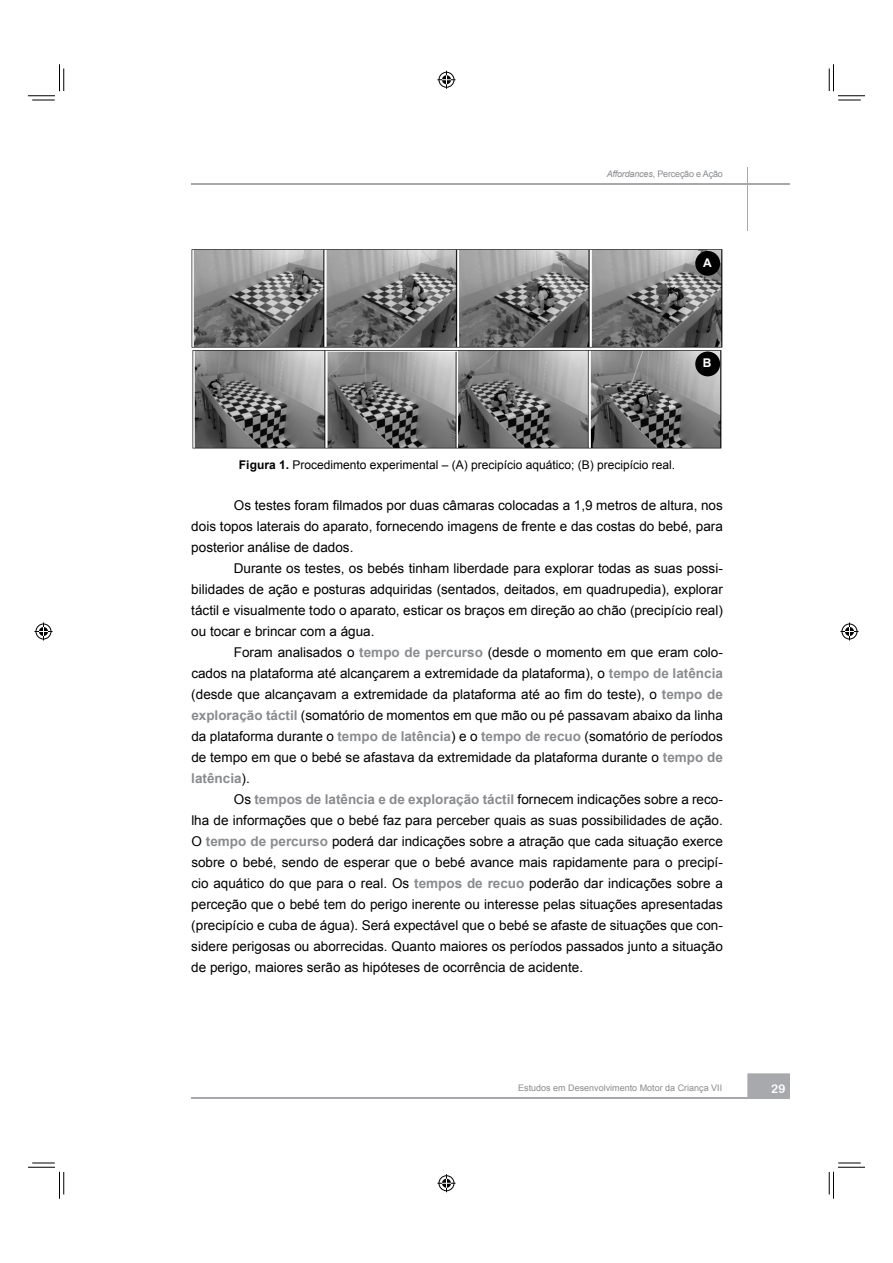
<style>
.page{position:relative;width:893px;height:1263px;background:#fff}
.page>*{position:absolute;margin:0;border:0;box-sizing:border-box;transform-origin:0 0}
.t1{font:13.5px/21px "Arial";color:#000;text-align:justify}
.t2{font:12px "Arial";color:#000}
.t3{font:12px "Arial Rounded MT Bold";color:#fff}
.t4{font:700 12px "Arial";color:#fff}
.t5{font:9px "Arial";color:#898b8e}
.t6{font:9px "Arial";letter-spacing:-.02em;color:#898b8e}
.s1{font-style:italic}
.s2{font-weight:700}
.s3{font-weight:700;color:#898b8e}
</style>
<div class="page">
<hr style="left:747px;top:167px;width:1px;height:64px;background:#a7a9ac">
<hr style="left:191px;top:184px;width:599px;height:1px;background:#a7a9ac">
<svg style="left:747px;top:1073px;width:43px;height:26px"></svg>
<hr style="left:191px;top:1098px;width:598px;height:1px;background:#a7a9ac">
<img style="left:191px;top:249px;width:532px;height:200px">
<div style="left:695px;top:251px;width:25px;height:25px;background:#000;border-radius:50%"></div>
<div style="left:695px;top:352px;width:25px;height:24px;background:#000;border-radius:50%"></div>
<svg style="left:28px;top:64px;width:36px;height:37px"></svg>
<svg style="left:28px;top:1163px;width:36px;height:36px"></svg>
<svg style="left:829px;top:64px;width:36px;height:37px"></svg>
<svg style="left:829px;top:1163px;width:36px;height:36px"></svg>
<svg style="left:437px;top:71px;width:18px;height:18px"></svg>
<svg style="left:437px;top:1174px;width:18px;height:18px"></svg>
<svg style="left:34px;top:623px;width:18px;height:18px"></svg>
<svg style="left:840px;top:623px;width:18px;height:18px"></svg>
<p class="t6" style="left:607px;top:171px;width:118px"><span class="s1">Affordances</span>, Perceção e Ação</p>
<p class="t4" style="left:703px;top:258px;width:10px">A</p>
<p class="t4" style="left:703px;top:358px;width:10px">B</p>
<p class="t2" style="left:239px;top:460px;width:438px"><span class="s2">Figura 1.</span> Procedimento experimental – (A) precipício aquático; (B) precipício real.</p>
<p class="t1" style="left:191px;top:496px;width:533px;text-indent:43px">Os testes foram filmados por duas câmaras colocadas a 1,9 metros de altura, nos dois topos laterais do aparato, fornecendo imagens de frente e das costas do bebé, para posterior análise de dados.</p>
<p class="t1" style="left:191px;top:559px;width:533px;text-indent:43px">Durante os testes, os bebés tinham liberdade para explorar todas as suas possi&shy;bilidades de ação e posturas adquiridas (sentados, deitados, em quadrupedia), explorar táctil e visualmente todo o aparato, esticar os braços em direção ao chão (precipício real) ou tocar e brincar com a água.</p>
<p class="t1" style="left:191px;top:643px;width:533px;text-indent:43px">Foram analisados o <span class="s3">tempo de percurso</span> (desde o momento em que eram colo&shy;cados na plataforma até alcançarem a extremidade da plataforma), o <span class="s3">tempo de latência </span>(desde que alcançavam a extremidade da plataforma até ao fim do teste), o <span class="s3">tempo de exploração táctil</span> (somatório de momentos em que mão ou pé passavam abaixo da linha da plataforma durante o <span class="s3">tempo de latência</span>) e o <span class="s3">tempo de recuo</span> (somatório de períodos de tempo em que o bebé se afastava da extremidade da plataforma durante o <span class="s3">tempo de latência</span>).</p>
<p class="t1" style="left:191px;top:790px;width:533px;text-indent:43px">Os <span class="s3">tempos de latência e de exploração táctil</span> fornecem indicações sobre a reco&shy;lha de informações que o bebé faz para perceber quais as suas possibilidades de ação.<br>O <span class="s3">tempo de percurso</span> poderá dar indicações sobre a atração que cada situação exerce sobre o bebé, sendo de esperar que o bebé avance mais rapidamente para o precipí&shy;cio aquático do que para o real. Os <span class="s3">tempos de recuo</span> poderão dar indicações sobre a perceção que o bebé tem do perigo inerente ou interesse pelas situações apresentadas (precipício e cuba de água). Será expectável que o bebé se afaste de situações que con&shy;sidere perigosas ou aborrecidas. Quanto maiores os períodos passados junto a situação de perigo, maiores serão as hipóteses de ocorrência de acidente.</p>
<p class="t5" style="left:518px;top:1085px;width:206px">Estudos em Desenvolvimento Motor da Criança VII</p>
<p class="t3" style="left:771px;top:1082px;width:16px">29</p>
</div>
